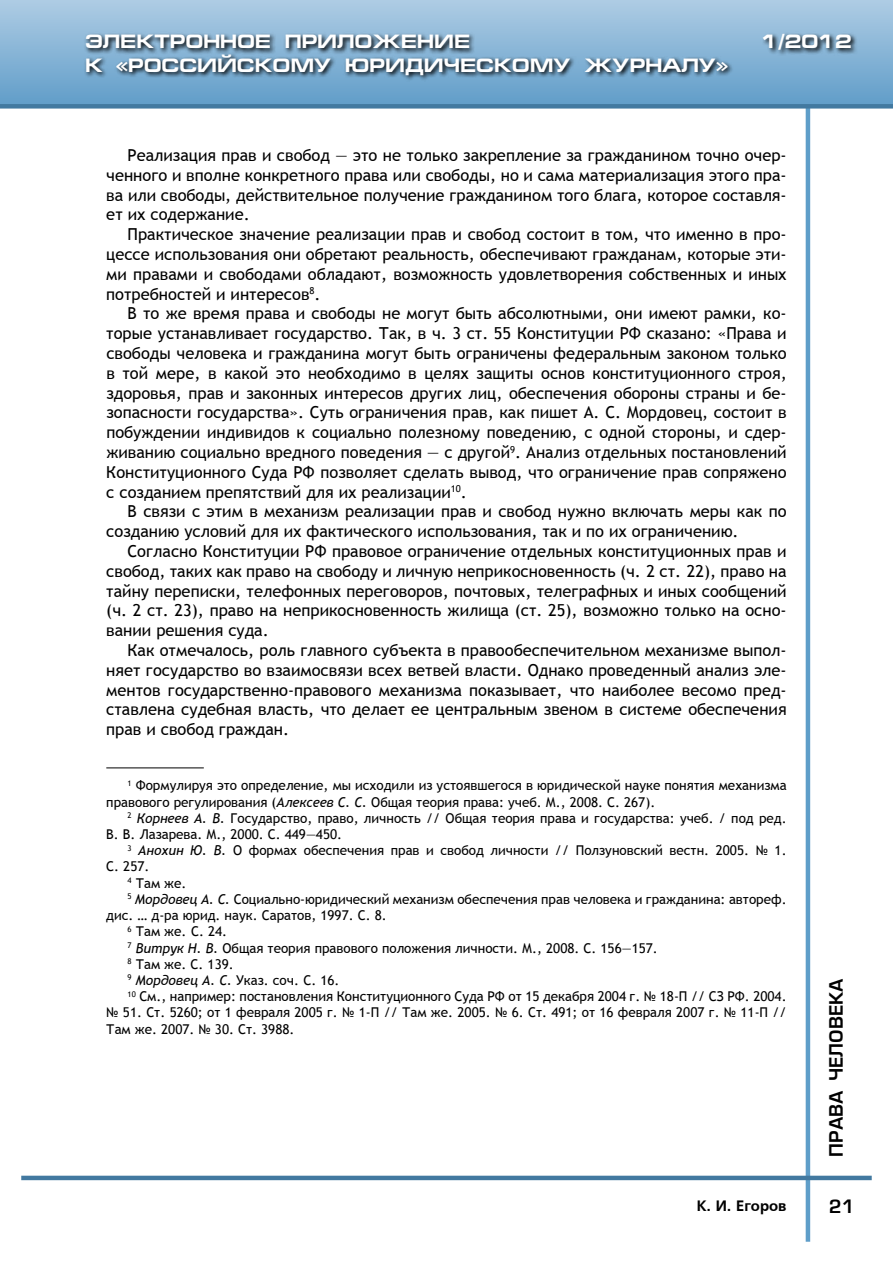
<style>
.page{position:relative;width:893px;height:1263px;background:#fff}
.page>*{position:absolute;margin:0;border:0;box-sizing:border-box;transform-origin:0 0}
.t1{font:700 19.5px "Europe Ext";color:#fff}
.t2{font:18px "Europe Demi Normal";color:#000}
.t3{font:16.5px/19.8px "Trebuchet MS";color:#000;text-align:justify}
.t4{font:15px "Free Set Bold Cyrillic";color:#000}
.t5{font:13.5px/16.2px "Trebuchet MS";color:#000}
.s1{font-style:italic}
</style>
<div class="page">
<hr style="left:806px;top:91px;width:4px;height:1151px;background:#5f9ec9">
<hr style="left:21px;top:1176px;width:851px;height:4px;background:#4279a0">
<div style="left:0;top:0;width:893px;height:106px;background:linear-gradient(to bottom,#aecce4,#619dc9)"></div>
<div style="left:0;top:104px;width:893px;height:5px;background:#4279a0"></div>
<svg style="left:83px;top:31px;width:810px;height:121px"></svg>
<hr style="left:106px;top:767px;width:98px;height:1px;background:#000">
<p class="t1" style="left:85px;top:31px;width:387px">ЭЛЕКТРОННОЕ ПРИЛОЖЕНИЕ</p>
<p class="t1" style="left:761px;top:31px;width:92px">1/2012</p>
<p class="t1" style="left:85px;top:54px;width:644px">К «РОССИЙСКОМУ ЮРИДИЧЕСКОМУ ЖУРНАЛУ»</p>
<p class="t3" style="left:106px;top:145px;width:682px;text-indent:21px">Реализация прав и свобод — это не только закрепление за гражданином точно очер&shy;ченного и вполне конкретного права или свободы, но и сама материализация этого пра&shy;ва или свободы, действительное получение гражданином того блага, которое составля&shy;ет их содержание.</p>
<p class="t3" style="left:106px;top:225px;width:682px;text-indent:21px">Практическое значение реализации прав и свобод состоит в том, что именно в про&shy;цессе использования они обретают реальность, обеспечивают гражданам, которые эти&shy;ми правами и свободами обладают, возможность удовлетворения собственных и иных потребностей и интересов<sup>8</sup>.</p>
<p class="t3" style="left:106px;top:304px;width:682px;text-indent:21px">В то же время права и свободы не могут быть абсолютными, они имеют рамки, ко&shy;торые устанавливает государство. Так, в ч. 3 ст. 55 Конституции РФ сказано: «Права и свободы человека и гражданина могут быть ограничены федеральным законом только в той мере, в какой это необходимо в целях защиты основ конституционного строя, здоровья, прав и законных интересов других лиц, обеспечения обороны страны и бе&shy;зопасности государства». Суть ограничения прав, как пишет А. С. Мордовец, состоит в побуждении индивидов к социально полезному поведению, с одной стороны, и сдер&shy;живанию социально вредного поведения — с другой<sup>9</sup>. Анализ отдельных постановлений Конституционного Суда РФ позволяет сделать вывод, что ограничение прав сопряжено с созданием препятствий для их реализации<sup>10</sup>.</p>
<p class="t3" style="left:106px;top:502px;width:682px;text-indent:21px">В связи с этим в механизм реализации прав и свобод нужно включать меры как по созданию условий для их фактического использования, так и по их ограничению.</p>
<p class="t3" style="left:106px;top:541px;width:682px;text-indent:21px">Согласно Конституции РФ правовое ограничение отдельных конституционных прав и свобод, таких как право на свободу и личную неприкосновенность (ч. 2 ст. 22), право на тайну переписки, телефонных переговоров, почтовых, телеграфных и иных сообщений (ч. 2 ст. 23), право на неприкосновенность жилища (ст. 25), возможно только на осно&shy;вании решения суда.</p>
<p class="t3" style="left:106px;top:640px;width:682px;text-indent:21px">Как отмечалось, роль главного субъекта в правообеспечительном механизме выпол&shy;няет государство во взаимосвязи всех ветвей власти. Однако проведенный анализ эле&shy;ментов государственно-правового механизма показывает, что наиболее весомо пред&shy;ставлена судебная власть, что делает ее центральным звеном в системе обеспечения прав и свобод граждан.</p>
<p class="t5" style="left:106px;top:778px;width:682px;text-indent:21px"><sup>1</sup> Формулируя это определение, мы исходили из устоявшегося в юридической науке понятия механизма правового регулирования (<span class="s1">Алексеев С. С.</span> Общая теория права: учеб. М., 2008. С. 267).</p>
<p class="t5" style="left:106px;top:810px;width:682px;text-indent:21px"><sup>2</sup> <span class="s1">Корнеев А. В.</span> Государство, право, личность // Общая теория права и государства: учеб. / под ред.<br>В. В. Лазарева. М., 2000. С. 449—450.</p>
<p class="t5" style="left:128px;top:842px;width:661px"><sup>3</sup> <span class="s1">Анохин Ю. В.</span> О формах обеспечения прав и свобод личности // Ползуновский вестн. 2005. № 1.</p>
<p class="t5" style="left:106px;top:859px;width:45px">С. 257.</p>
<p class="t5" style="left:128px;top:875px;width:61px"><sup>4</sup> Там же.</p>
<p class="t5" style="left:128px;top:891px;width:661px"><sup>5</sup> <span class="s1">Мордовец А. С.</span> Социально-юридический механизм обеспечения прав человека и гражданина: автореф.</p>
<p class="t5" style="left:106px;top:907px;width:282px">дис. … д-ра юрид. наук. Саратов, 1997. С. 8.</p>
<p class="t5" style="left:128px;top:923px;width:101px"><sup>6</sup> Там же. С. 24.</p>
<p class="t5" style="left:128px;top:940px;width:532px"><sup>7</sup> <span class="s1">Витрук Н. В.</span> Общая теория правового положения личности. М., 2008. С. 156—157.</p>
<p class="t5" style="left:128px;top:956px;width:108px"><sup>8</sup> Там же. С. 139.</p>
<p class="t5" style="left:128px;top:972px;width:214px"><sup>9</sup> <span class="s1">Мордовец А. С.</span> Указ. соч. С. 16.</p>
<p class="t5" style="left:128px;top:988px;width:661px"><sup>10</sup> См., например: постановления Конституционного Суда РФ от 15 декабря 2004 г. № 18-П // СЗ РФ. 2004.</p>
<p class="t5" style="left:106px;top:1004px;width:682px">№ 51. Ст. 5260; от 1 февраля 2005 г. № 1-П // Там же. 2005. № 6. Ст. 491; от 16 февраля 2007 г. № 11-П //</p>
<p class="t5" style="left:106px;top:1021px;width:190px">Там же. 2007. № 30. Ст. 3988.</p>
<p class="t4" style="left:697px;top:1197px;width:91px">К. И. Егоров</p>
<p class="t2" style="left:826px;top:1157px;width:179px;rotate:-90deg">права человека</p>
<p class="t2" style="left:829px;top:1196px;width:27px">21</p>
</div>
